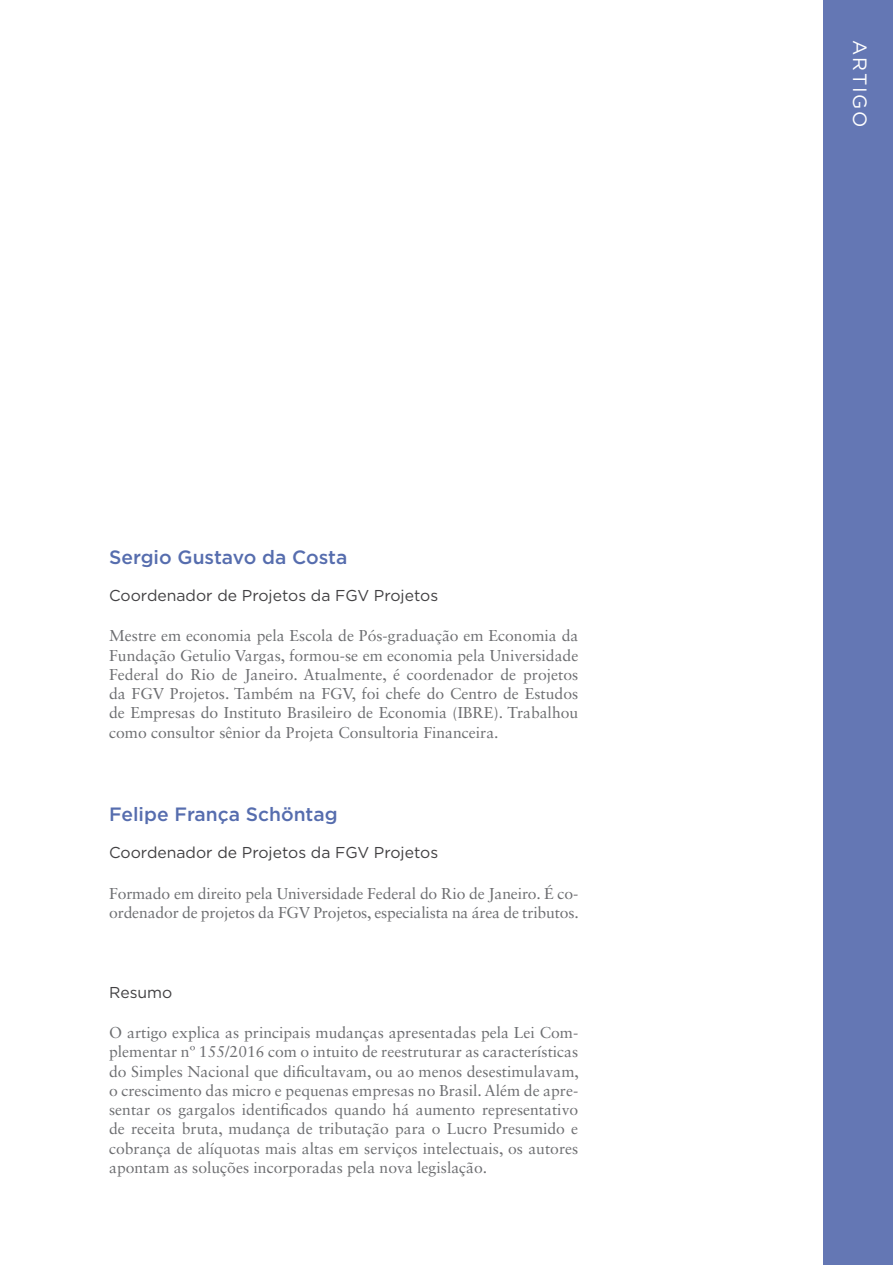
<style>
.page{position:relative;width:893px;height:1265px;background:#fff}
.page>*{position:absolute;margin:0;border:0;box-sizing:border-box;transform-origin:0 0}
.t1{font:500 19.25px "Gotham";color:#566dae}
.t2{font:19.25px "Gotham";letter-spacing:.1em;color:#fff}
.t3{font:15.75px/19.2px "Sabon LT Std";letter-spacing:-.01em;color:#6d6e71;text-align:justify}
.t4{font:15.75px "Gotham";color:#414042}
</style>
<div class="page">
<div style="left:823px;top:0;width:70px;height:1265px;background:#6477b4"></div>
<p class="t1" style="left:109px;top:546px;width:240px">Sergio Gustavo da Costa</p>
<p class="t4" style="left:109px;top:586px;width:331px">Coordenador de Projetos da FGV Projetos</p>
<p class="t3" style="left:109px;top:626px;width:471px">Mestre em economia pela Escola de Pós-graduação em Economia da Fundação Getulio Vargas, formou-se em economia pela Universidade Federal do Rio de Janeiro. Atualmente, é coordenador de projetos da FGV Projetos. Também na FGV, foi chefe do Centro de Estudos de Empresas do Instituto Brasileiro de Economia (IBRE). Trabalhou como consultor sênior da Projeta Consultoria Financeira.</p>
<p class="t1" style="left:109px;top:803px;width:230px">Felipe França Schöntag</p>
<p class="t4" style="left:109px;top:844px;width:331px">Coordenador de Projetos da FGV Projetos</p>
<p class="t3" style="left:109px;top:883px;width:471px">Formado em direito pela Universidade Federal do Rio de Janeiro. É co&shy;ordenador de projetos da FGV Projetos, especialista na área de tributos.</p>
<p class="t4" style="left:109px;top:983px;width:65px">Resumo</p>
<p class="t3" style="left:109px;top:1023px;width:471px">O artigo explica as principais mudanças apresentadas pela Lei Com&shy;plementar nº 155/2016 com o intuito de reestruturar as características do Simples Nacional que dificultavam, ou ao menos desestimulavam, o crescimento das micro e pequenas empresas no Brasil. Além de apre&shy;sentar os gargalos identificados quando há aumento representativo de receita bruta, mudança de tributação para o Lucro Presumido e cobrança de alíquotas mais altas em serviços intelectuais, os autores apontam as soluções incorporadas pela nova legislação.</p>
<p class="t2" style="left:870px;top:40px;width:90px;rotate:90deg">ARTIGO</p>
</div>
